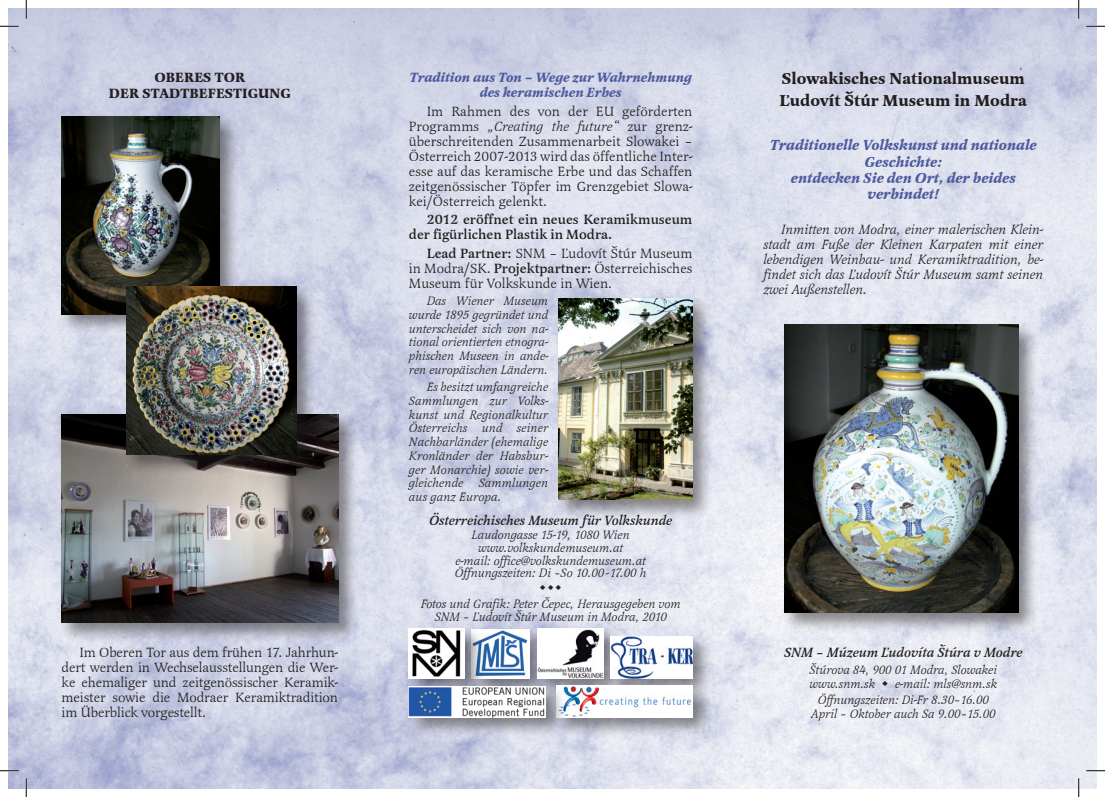
<style>
.page{position:relative;width:1105px;height:797px;background:#fff}
.page>*{position:absolute;margin:0;border:0;box-sizing:border-box;transform-origin:0 0}
.t1{font:700 16.25px/21px "Latienne TEE";color:#231f20}
.t2{font:italic 700 15px/16.2px "Latienne TEE";color:#4d5a9e;text-align:center}
.t3{font:13.75px/15px "Latienne TEE";color:#231f20;text-align:justify}
.t4{font:italic 13.75px/15px "Latienne TEE";color:#231f20;text-align:justify}
.t5{font:italic 500 13.75px "Latienne TEE";color:#231f20}
.t6{font:500 13.75px/15px "Latienne TEE";color:#231f20}
.t7{font:italic 700 13.75px/15px "Latienne TEE";color:#4d5a9e;text-align:center}
.t8{font:700 13.75px/16.2px "Latienne TEE";color:#231f20;text-align:center}
.t9{font:italic 12.5px/13.8px "Latienne TEE";color:#231f20}
.s1{font-style:italic}
.s2{font-weight:500}
</style>
<div class="page">
<img style="left:9px;top:9px;width:1087px;height:779px">
<div style="left:555px;top:294px;width:164px;height:231px;background:#231f20;opacity:.5"></div>
<img style="left:559px;top:298px;width:133px;height:201px">
<div style="left:467px;top:625px;width:89px;height:79px;background:#231f20;opacity:.5"></div>
<img style="left:490px;top:629px;width:40px;height:49px">
<div style="left:405px;top:625px;width:85px;height:79px;background:#231f20;opacity:.5"></div>
<img style="left:409px;top:628px;width:55px;height:50px">
<div style="left:534px;top:625px;width:96px;height:79px;background:#231f20;opacity:.5"></div>
<img style="left:538px;top:629px;width:65px;height:49px">
<div style="left:607px;top:633px;width:112px;height:72px;background:#231f20;opacity:.5"></div>
<img style="left:611px;top:636px;width:82px;height:42px">
<div style="left:552px;top:682px;width:166px;height:61px;background:#231f20;opacity:.5"></div>
<img style="left:573px;top:685px;width:119px;height:32px">
<div style="left:405px;top:682px;width:168px;height:61px;background:#231f20;opacity:.5"></div>
<img style="left:409px;top:686px;width:137px;height:31px">
<div style="left:58px;top:411px;width:306px;height:237px;background:#231f20;opacity:.5"></div>
<img style="left:62px;top:414px;width:276px;height:208px">
<div style="left:58px;top:113px;width:187px;height:227px;background:#231f20;opacity:.5"></div>
<img style="left:62px;top:117px;width:157px;height:197px">
<div style="left:123px;top:283px;width:200px;height:197px;background:#231f20;opacity:.5"></div>
<img style="left:127px;top:287px;width:170px;height:167px">
<div style="left:781px;top:321px;width:263px;height:318px;background:#231f20;opacity:.5"></div>
<img style="left:785px;top:324px;width:233px;height:289px">
<svg style="left:0;top:25px;width:19px;height:2px"></svg>
<svg style="left:1086px;top:25px;width:19px;height:2px"></svg>
<svg style="left:0;top:770px;width:19px;height:1px"></svg>
<svg style="left:1086px;top:770px;width:19px;height:1px"></svg>
<svg style="left:25px;top:0;width:2px;height:19px"></svg>
<svg style="left:25px;top:778px;width:2px;height:19px"></svg>
<svg style="left:1078px;top:0;width:1px;height:19px"></svg>
<svg style="left:1078px;top:778px;width:1px;height:19px"></svg>
<svg style="left:540px;top:585px;width:21px;height:5px"></svg>
<svg style="left:883px;top:681px;width:5px;height:5px"></svg>
<p class="t8" style="left:109px;top:69px;width:183px">OBERES TOR<br>DER STADTBEFESTIGUNG</p>
<p class="t3" style="left:62px;top:644px;width:278px;text-indent:18px">Im Oberen Tor aus dem frühen 17. Jahrhun&shy;dert werden in Wechselausstellungen die Wer&shy;ke ehemaliger und zeitgenössischer Keramik&shy;meister sowie die Modraer Keramiktradition im Überblick vorgestellt.</p>
<p class="t7" style="left:409px;top:69px;width:284px">Tradition aus Ton – Wege zur Wahrnehmung des keramischen Erbes</p>
<p class="t3" style="left:409px;top:103px;width:285px;text-indent:18px">Im Rahmen des von der EU geförderten Programms <span class="s1">„Creating the future“</span> zur grenz&shy;überschreitenden Zusammenarbeit Slowakei – Österreich 2007-2013 wird das öffentliche Inter&shy;esse auf das keramische Erbe und das Schaffen zeitgenössischer Töpfer im Grenzgebiet Slowa&shy;kei/Österreich gelenkt.</p>
<p class="t6" style="left:409px;top:212px;width:285px;text-indent:18px">2012 eröffnet ein neues Keramikmuseum der figürlichen Plastik in Modra.</p>
<p class="t3" style="left:409px;top:246px;width:285px;text-indent:18px"><span class="s2">Lead Partner:</span> SNM – Ľudovít Štúr Museum in Modra/SK. <span class="s2">Projektpartner:</span> Österreichisches Museum für Volkskunde in Wien.</p>
<p class="t9" style="left:409px;top:294px;width:141px;text-align:justify;text-indent:18px">Das Wiener Museum wurde 1895 gegründet und unterscheidet sich von na&shy;tional orientierten etnogra&shy;phischen Museen in ande&shy;ren europäischen Ländern.</p>
<p class="t9" style="left:409px;top:380px;width:141px;text-align:justify;text-indent:18px">Es besitzt umfangreiche Sammlungen zur Volks&shy;kunst und Regionalkultur Österreichs und seiner Nachbarländer (ehemalige Kronländer der Habsbur&shy;ger Monarchie) sowie ver&shy;gleichende Sammlungen aus ganz Europa.</p>
<p class="t5" style="left:429px;top:511px;width:245px">Österreichisches Museum für Volkskunde</p>
<p class="t9" style="left:472px;top:527px;width:160px;text-align:center">Laudongasse 15-19, 1080 Wien www.volkskundemuseum.at</p>
<p class="t9" style="left:455px;top:554px;width:193px;line-height:12.5px">e-mail: office@volkskundemuseum.at<br>Öffnungszeiten: Di –So 10.00-17.00 h</p>
<p class="t9" style="left:421px;top:598px;width:261px;line-height:12.5px;text-align:center">Fotos und Grafik: Peter Čepec, Herausgegeben vom<br>SNM – Ľudovít Štúr Museum in Modra, 2010</p>
<h1 class="t1" style="left:779px;top:68px;width:249px">Slowakisches Nationalmuseum<br>Ľudovít Štúr Museum in Modra</h1>
<p class="t2" style="left:770px;top:137px;width:268px">Traditionelle Volkskunst und nationale<br>Geschichte:<br>entdecken Sie den Ort, der beides verbindet!</p>
<p class="t4" style="left:763px;top:221px;width:282px;text-indent:18px">Inmitten von Modra, einer malerischen Klein&shy;stadt am Fuße der Kleinen Karpaten mit einer lebendigen Weinbau- und Keramiktradition, be&shy;findet sich das Ľudovít Štúr Museum samt seinen zwei Außenstellen.</p>
<p class="t5" style="left:784px;top:643px;width:240px">SNM – Múzeum Ľudovíta Štúra v Modre</p>
<p class="t9" style="left:809px;top:663px;width:189px">Štúrova 84, 900 01 Modra, Slowakei www.snm.sk</p>
<p class="t9" style="left:818px;top:675px;width:181px;line-height:16.2px;text-indent:77px">e-mail: mls@snm.sk<br>Öffnungszeiten: Di-Fr 8.30–16.00</p>
<p class="t9" style="left:811px;top:707px;width:186px">April – Oktober auch Sa 9.00–15.00</p>
</div>
